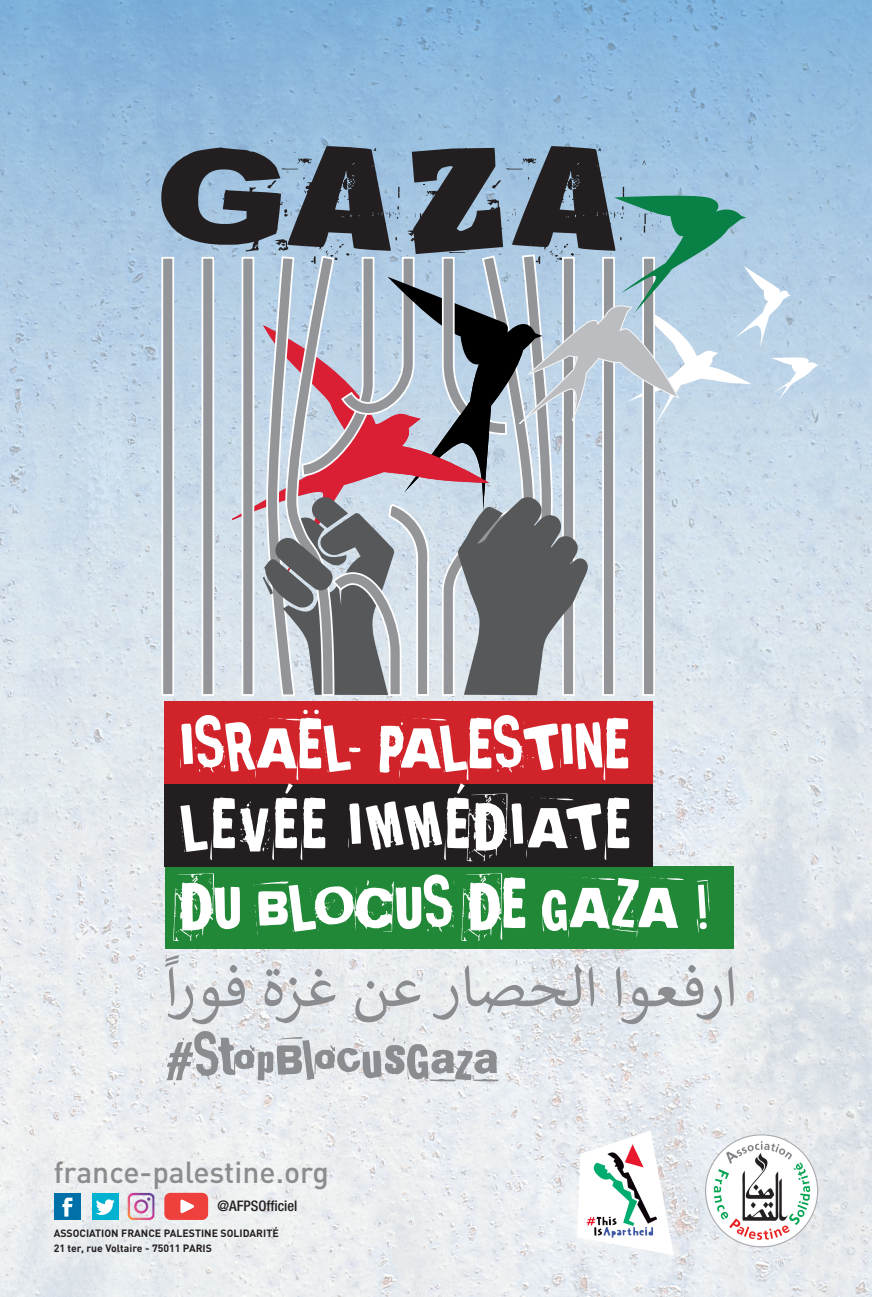
<style>
.page{position:relative;width:872px;height:1297px;background:#fff}
.page>*{position:absolute;margin:0;border:0;box-sizing:border-box;transform-origin:0 0}
.t1{font:79.8px/79.8px "Broken 15";letter-spacing:.005em;color:#fff}
.t2{font:500 30px "DIN Pro";color:#8a8c8f}
.t3{font:500 condensed 14.55px "Helvetica Neue LT Std";color:#231f20}
.t4{font:700 10.5px "DIN Pro";color:#231f20}
</style>
<div class="page">
<img style="left:0;top:0;width:872px;height:1297px">
<img style="left:709px;top:1138px;width:106px;height:106px">
<img style="left:572px;top:1126px;width:107px;height:135px">
<svg style="left:161px;top:140px;width:658px;height:556px;background:#a4adb8"></svg>
<div style="left:54px;top:1193px;width:26px;height:27px;background:#0071a8"></div>
<svg style="left:62px;top:1198px;width:10px;height:18px"></svg>
<div style="left:92px;top:1193px;width:26px;height:27px;background:#00b2d0"></div>
<svg style="left:96px;top:1199px;width:19px;height:16px"></svg>
<svg style="left:128px;top:1193px;width:26px;height:27px"></svg>
<div style="left:165px;top:866px;width:568px;height:83px;background:#208836"></div>
<div style="left:165px;top:784px;width:488px;height:83px;background:#231f20"></div>
<div style="left:165px;top:701px;width:488px;height:83px;background:#d1232a"></div>
<div style="left:164px;top:1193px;width:44px;height:27px;background:#ee403c;border-radius:6px"></div>
<svg style="left:180px;top:1199px;width:14px;height:14px"></svg>
<svg style="left:165px;top:1031px;width:333px;height:54px;background:#c8cbce"></svg>
<svg style="left:616px;top:965px;width:117px;height:59px;background:#d2d6da"></svg>
<svg style="left:588px;top:967px;width:6px;height:39px"></svg>
<svg style="left:433px;top:964px;width:148px;height:56px;background:#d5d8dc"></svg>
<svg style="left:165px;top:955px;width:80px;height:69px;background:#d4d7db"></svg>
<svg style="left:264px;top:969px;width:71px;height:54px;background:#d0d3d7"></svg>
<svg style="left:355px;top:980px;width:65px;height:42px;background:#d1d4d6"></svg>
<p class="t1" style="left:180px;top:707px;width:533px">ISRAËL- PALESTINE<br>LEVÉE IMMÉDIATE<br>DU BLOCUS DE GAZA !</p>
<p class="t2" style="left:54px;top:1151px;width:277px">france-palestine.org</p>
<p class="t4" style="left:54px;top:1226px;width:226px">ASSOCIATION FRANCE PALESTINE SOLIDARITÉ</p>
<p class="t4" style="left:54px;top:1241px;width:160px">21 ter, rue Voltaire - 75011 PARIS</p>
<p class="t3" style="left:217px;top:1197px;width:81px">@AFPSOfficiel</p>
</div>
